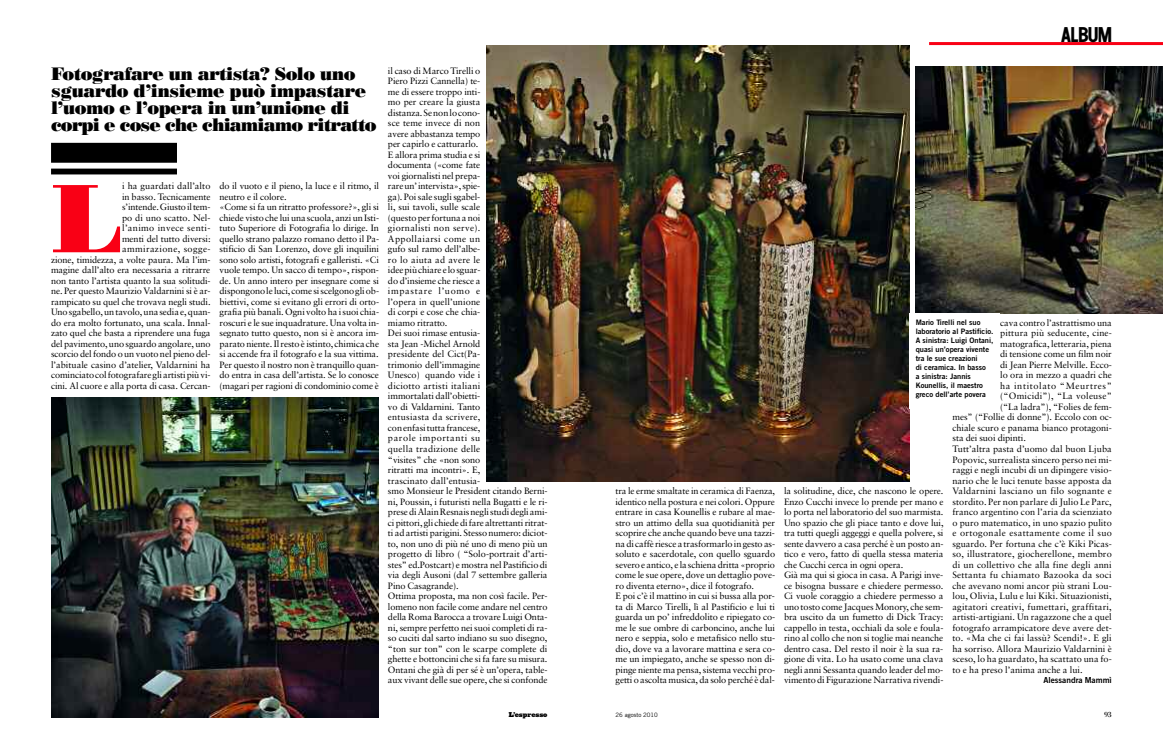
<style>
.page{position:relative;width:1163px;height:752px;background:#fff}
.page>*{position:absolute;margin:0;border:0;box-sizing:border-box;transform-origin:0 0}
.t1{font:96.7px "Poster Bodoni BT";color:#f90015}
.t2{font:700 21px "GFT Lespresso Sans";letter-spacing:-.005em;color:#000}
.t3{font:18px/17px "Poster Bodoni BT";letter-spacing:-.035em;color:#000}
.t4{font:9.2px/10.5px "Sabon";letter-spacing:-.01em;color:#000}
.t5{font:9.2px "Sabon";letter-spacing:.015em;color:#000}
.t6{font:9.2px "Sabon";letter-spacing:.025em;color:#000}
.t7{font:9.2px "Sabon";letter-spacing:.02em;color:#000}
.t8{font:9.2px "Sabon";letter-spacing:.035em;color:#000}
.t9{font:9.2px "Sabon";letter-spacing:.065em;color:#000}
.t10{font:8.3px "Trade Gothic Bold Two";color:#000}
.t11{font:8px "Bodoni BT";color:#000}
.t12{font:7.5px/9px "Trade Gothic Bold Two";color:#000}
.t13{font:6.5px "Ziggurat HTF Black";letter-spacing:-.01em;color:#000}
.t14{font:6px "Trade Gothic";color:#000}
</style>
<div class="page">
<hr style="left:928px;top:42px;width:234px;height:3px;background:#f90015">
<img style="left:486px;top:45px;width:423px;height:436px">
<img style="left:51px;top:397px;width:328px;height:319px">
<div style="left:51px;top:143px;width:126px;height:20px;background:#000"></div>
<div style="left:51px;top:168px;width:126px;height:6px;background:#000"></div>
<img style="left:915px;top:66px;width:247px;height:247px">
<h3 class="t3" style="left:51px;top:67px;width:327px">Fotografare un artista? Solo uno sguardo d’insieme può impastare l’uomo e l’opera in un’unione di corpi e cose che chiamiamo ritratto</h3>
<p class="t4" style="left:51px;top:181px;width:161px;text-align:right">i ha guardati dall’alto<br>in basso. Tecnicamente<br>s’intende. Giusto il tem-<br>po di uno scatto. Nel-<br>l’animo invece senti-<br>menti del tutto diversi:<br>ammirazione, sogge-<br>zione, timidezza, a volte paura. Ma l’im&shy;magine dall’alto era necessaria a ritrarre non tanto l’artista quanto la sua solitudi&shy;ne. Per questo Maurizio Valdarnini si è ar&shy;rampicato su quel che trovava negli studi.<br>Uno sgabello, un tavolo, una sedia e, quan&shy;do era molto fortunato, una scala. Innal&shy;zato quel che basta a riprendere una fuga del pavimento, uno sguardo angolare, uno scorcio del fondo o un vuoto nel pieno del&shy;l’abituale casino d’atelier, Valdarnini ha cominciato col fotografare gli artisti più vi&shy;cini. Al cuore e alla porta di casa. Cercan-</p>
<p class="t4" style="left:219px;top:181px;width:161px">do il vuoto e il pieno, la luce e il ritmo, il neutro e il colore.<br>«Come si fa un ritratto professore?», gli si chiede visto che lui una scuola, anzi un Isti&shy;tuto Superiore di Fotografia lo dirige. In quello strano palazzo romano detto il Pa&shy;stificio di San Lorenzo, dove gli inquilini sono solo artisti, fotografi e galleristi. «Ci vuole tempo. Un sacco di tempo», rispon&shy;de. Un anno intero per insegnare come si dispongono le luci, come si scelgono gli ob&shy;biettivi, come si evitano gli errori di orto&shy;grafia più banali. Ogni volto ha i suoi chia&shy;roscuri e le sue inquadrature. Una volta in&shy;segnato tutto questo, non si è ancora im&shy;parato niente. Il resto è istinto, chimica che si accende fra il fotografo e la sua vittima.<br>Per questo il nostro non è tranquillo quan&shy;do entra in casa dell’artista. Se lo conosce (magari per ragioni di condominio come è</p>
<h1 class="t1" style="left:51px;top:185px;width:73px">L</h1>
<p class="t4" style="left:388px;top:66px;width:161px">il caso di Marco Tirelli o<br>Piero Pizzi Cannella) te-<br>me di essere troppo inti-<br>mo per creare la giusta<br>distanza. Se non lo cono-<br>sce teme invece di non<br>avere abbastanza tempo<br>per capirlo e catturarlo.<br>E allora prima studia e si<br>documenta («come fate<br>voi giornalisti nel prepa-<br>rare un’ intervista», spie-<br>ga). Poi sale sugli sgabel-<br>li, sui tavoli, sulle scale<br>(questo per fortuna a noi<br>giornalisti non serve).<br>Appollaiarsi come un<br>gufo sul ramo dell’albe-<br>ro lo aiuta ad avere le<br>idee più chiare e lo sguar-<br>do d’insieme che riesce a<br>impastare l’uomo e<br>l’opera in quell’unione<br>di corpi e cose che chia-<br>miamo ritratto.<br>Dei suoi rimase entusia-<br>sta Jean -Michel Arnold<br>presidente del Cict(Pa-<br>trimonio dell’immagine<br>Unesco) quando vide i<br>diciotto artisti italiani<br>immortalati dall’obietti-<br>vo di Valdarnini. Tanto<br>entusiasta da scrivere,<br>con enfasi tutta francese,<br>parole importanti su<br>quella tradizione delle<br>“visites” che «non sono<br>ritratti ma incontri». E,<br>trascinato dall’entusia-<br>smo Monsieur le President citando Berni&shy;ni, Poussin, i futuristi nella Bugatti e le ri&shy;prese di Alain Resnais negli studi degli ami&shy;ci pittori, gli chiede di fare altrettanti ritrat&shy;ti ad artisti parigini. Stesso numero: diciot&shy;to, non uno di più né uno di meno più un progetto di libro ( “Solo-portrait d’arti&shy;stes” ed.Postcart) e mostra nel Pastificio di via degli Ausoni (dal 7 settembre galleria<br>Pino Casagrande).<br>Ottima proposta, ma non così facile. Per&shy;lomeno non facile come andare nel centro della Roma Barocca a trovare Luigi Onta&shy;ni, sempre perfetto nei suoi completi di ra&shy;so cuciti dal sarto indiano su suo disegno, “ton sur ton” con le scarpe complete di ghette e bottoncini che si fa fare su misura.<br>Ontani che già di per sé è un’opera, table&shy;aux vivant delle sue opere, che si confonde</p>
<h2 class="t2" style="left:1060px;top:27px;width:52px">ALBUM</h2>
<p class="t4" style="left:1000px;top:318px;width:113px">cava contro l’astrattismo una</p>
<p class="t5" style="left:1000px;top:329px;width:113px">pittura più seducente, cine-</p>
<p class="t4" style="left:1000px;top:339px;width:113px">matografica, letteraria, piena</p>
<p class="t4" style="left:1000px;top:349px;width:113px">di tensione come un film noir</p>
<p class="t4" style="left:1000px;top:360px;width:113px">di Jean Pierre Melville. Ecco-</p>
<p class="t4" style="left:1000px;top:370px;width:113px">lo ora in mezzo a quadri che</p>
<p class="t9" style="left:1000px;top:381px;width:113px">ha intitolato “Meurtres”</p>
<p class="t6" style="left:1000px;top:392px;width:113px">(“Omicidi”), “La voleuse”</p>
<p class="t4" style="left:1000px;top:402px;width:113px">(“La ladra”), “Folies de fem-</p>
<p class="t4" style="left:952px;top:412px;width:161px">mes” (“Follie di donne”). Eccolo con oc-</p>
<p class="t4" style="left:952px;top:423px;width:161px">chiale scuro e panama bianco protagoni-</p>
<p class="t4" style="left:952px;top:433px;width:75px">sta dei suoi dipinti.</p>
<p class="t4" style="left:952px;top:444px;width:161px">Tutt’altra pasta d’uomo dal buon Ljuba</p>
<p class="t4" style="left:952px;top:454px;width:161px">Popovic, surrealista sincero perso nei mi-</p>
<p class="t4" style="left:952px;top:465px;width:161px">raggi e negli incubi di un dipingere visio-</p>
<p class="t4" style="left:952px;top:475px;width:161px">nario che le luci tenute basse apposta da</p>
<p class="t6" style="left:952px;top:486px;width:161px">Valdarnini lasciano un filo sognante e</p>
<p class="t4" style="left:952px;top:496px;width:161px">stordito. Per non parlare di Julio Le Parc,</p>
<p class="t4" style="left:952px;top:507px;width:161px">franco argentino con l’aria da scienziato</p>
<p class="t4" style="left:952px;top:517px;width:161px">o puro matematico, in uno spazio pulito</p>
<p class="t8" style="left:952px;top:528px;width:161px">e ortogonale esattamente come il suo</p>
<p class="t4" style="left:952px;top:538px;width:161px">sguardo. Per fortuna che c’è Kiki Picas-</p>
<p class="t5" style="left:952px;top:549px;width:161px">so, illustratore, giocherellone, membro</p>
<p class="t5" style="left:952px;top:560px;width:161px">di un collettivo che alla fine degli anni</p>
<p class="t6" style="left:952px;top:570px;width:161px">Settanta fu chiamato Bazooka da soci</p>
<p class="t4" style="left:952px;top:580px;width:161px">che avevano nomi ancor più strani Lou-</p>
<p class="t4" style="left:952px;top:591px;width:161px">lou, Olivia, Lulu e lui Kiki. Situazionisti,</p>
<p class="t7" style="left:952px;top:602px;width:161px">agitatori creativi, fumettari, graffitari,</p>
<p class="t4" style="left:952px;top:612px;width:161px">artisti-artigiani. Un ragazzone che a quel</p>
<p class="t4" style="left:952px;top:622px;width:161px">fotografo arrampicatore deve avere det-</p>
<p class="t4" style="left:952px;top:633px;width:161px">to. «Ma che ci fai lassù? Scendi!». E gli</p>
<p class="t4" style="left:952px;top:643px;width:161px">ha sorriso. Allora Maurizio Valdarnini è</p>
<p class="t4" style="left:952px;top:654px;width:161px">sceso, lo ha guardato, ha scattato una fo-</p>
<p class="t4" style="left:952px;top:664px;width:132px">to e ha preso l’anima anche a lui.</p>
<p class="t10" style="left:1043px;top:677px;width:70px">Alessandra Mammì</p>
<p class="t12" style="left:915px;top:318px;width:79px">Mario Tirelli nel suo laboratorio al Pastificio.<br>A sinistra: Luigi Ontani, quasi un’opera vivente tra le sue creazioni<br>di ceramica. In basso<br>a sinistra: Jannis<br>Kounellis, il maestro greco dell’arte povera</p>
<p class="t4" style="left:615px;top:486px;width:161px">tra le erme smaltate in ceramica di Faenza, identico nella postura e nei colori. Oppure entrare in casa Kounellis e rubare al mae&shy;stro un attimo della sua quotidianità per scoprire che anche quando beve una tazzi&shy;na di caffè riesce a trasformarlo in gesto as&shy;soluto e sacerdotale, con quello sguardo severo e antico, e la schiena dritta «proprio come le sue opere, dove un dettaglio pove&shy;ro diventa eterno», dice il fotografo.<br>E poi c’è il mattino in cui si bussa alla por&shy;ta di Marco Tirelli, lì al Pastificio e lui ti guarda un po’ infreddolito e ripiegato co&shy;me le sue ombre di carboncino, anche lui nero e seppia, solo e metafisico nello stu&shy;dio, dove va a lavorare mattina e sera co&shy;me un impiegato, anche se spesso non di&shy;pinge niente ma pensa, sistema vecchi pro&shy;getti o ascolta musica, da solo perché è dal-</p>
<p class="t4" style="left:783px;top:486px;width:161px">la solitudine, dice, che nascono le opere.<br>Enzo Cucchi invece lo prende per mano e lo porta nel laboratorio del suo marmista.<br>Uno spazio che gli piace tanto e dove lui, tra tutti quegli aggeggi e quella polvere, si sente davvero a casa perché è un posto an&shy;tico e vero, fatto di quella stessa materia che Cucchi cerca in ogni opera.<br>Già ma qui si gioca in casa. A Parigi inve&shy;ce bisogna bussare e chiedere permesso.<br>Ci vuole coraggio a chiedere permesso a uno tosto come Jacques Monory, che sem&shy;bra uscito da un fumetto di Dick Tracy: cappello in testa, occhiali da sole e foula&shy;rino al collo che non si toglie mai neanche dentro casa. Del resto il noir è la sua ra&shy;gione di vita. Lo ha usato come una clava negli anni Sessanta quando leader del mo&shy;vimento di Figurazione Narrativa rivendi-</p>
<p class="t13" style="left:508px;top:710px;width:40px">L’espresso</p>
<p class="t14" style="left:615px;top:712px;width:44px">26 agosto 2010</p>
<p class="t11" style="left:1103px;top:711px;width:9px">93</p>
</div>
